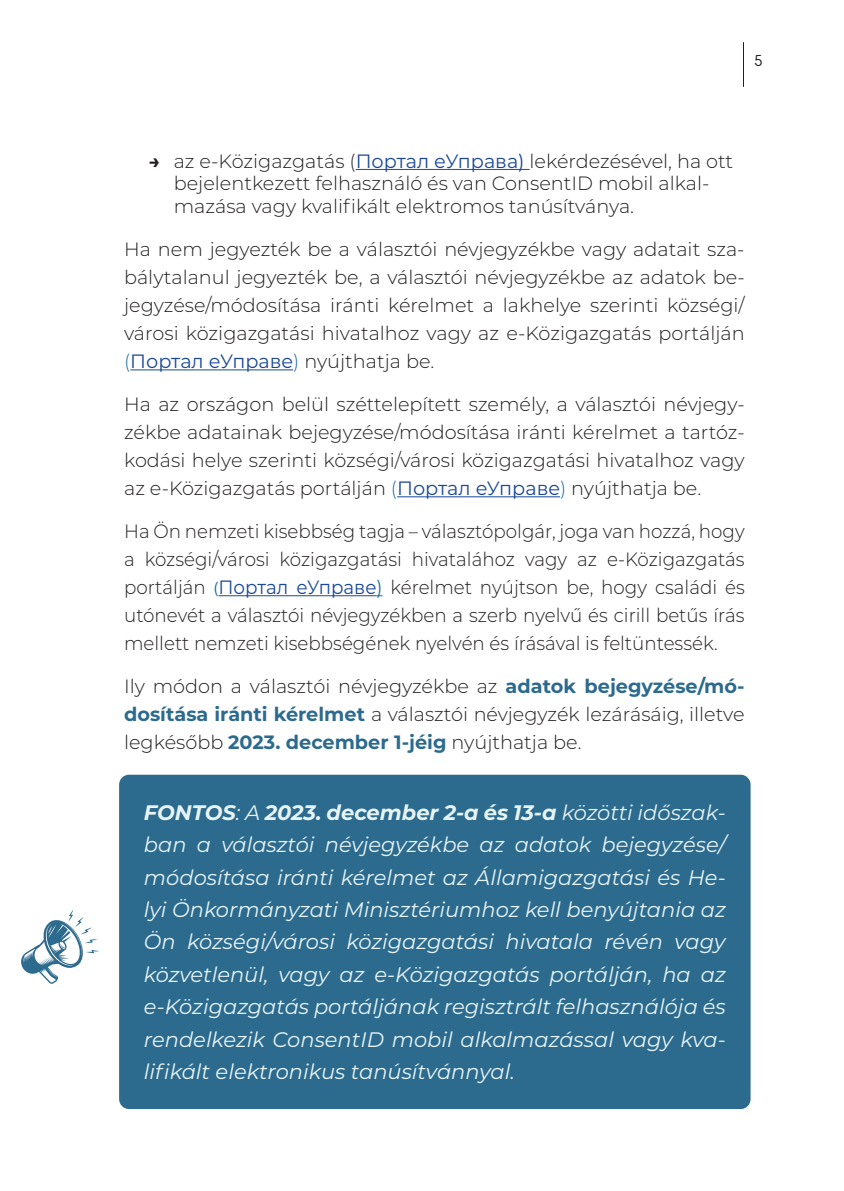
<style>
.page{position:relative;width:844px;height:1191px;background:#fff}
.page>*{position:absolute;margin:0;border:0;box-sizing:border-box;transform-origin:0 0}
.t1{font:italic 21px/32.4px "Montserrat";color:#e6f4f4;text-align:justify}
.t2{font:300 19.25px/28px "Montserrat";color:#231f20;text-align:justify}
.t3{font:300 19.25px/28px "Montserrat";color:#231f20;text-align:justify;scale:.95 1}
.t4{font:15.75px "Proba Pro";color:#231f20}
.s1{font-weight:700}
.s2{font-weight:400;color:#1c4898}
.s3{color:#186fa0}
.s4{font-family:"Myriad Pro";font-weight:400;font-size:17.5px;color:#186fa0}
.s5{font-weight:400;color:#186fa0}
.s6{font-weight:700;color:#2c6a8e}
</style>
<div class="page">
<hr style="left:743px;top:42px;width:1px;height:45px;background:#231f20">
<hr style="left:355px;top:169px;width:174px;height:1px;background:#1c4898">
<hr style="left:130px;top:369px;width:163px;height:1px;background:#1c4898">
<hr style="left:397px;top:496px;width:163px;height:1px;background:#1c4898">
<hr style="left:218px;top:595px;width:158px;height:1px;background:#1c4898">
<div style="left:119px;top:774px;width:631px;height:335px;background:#2c6a8e;border-radius:10px"></div>
<svg style="left:21px;top:909px;width:78px;height:75px"></svg>
<p class="t4" style="left:754px;top:51px;width:10px">5</p>
<p class="t2" style="left:174px;top:149px;width:561px;line-height:22.8px;text-align:left;text-indent:-25px"><span class="s1">→</span> az e-Közigazgatás (<span class="s2">Портал еУправа)</span> lekérdezésével, ha ott bejelentkezett felhasználó és van ConsentID mobil alkal&shy;mazása vagy kvalifikált elektromos tanúsítványa.</p>
<p class="t2" style="left:124px;top:234px;width:622px">Ha nem jegyezték be a választói névjegyzékbe vagy adatait sza&shy;bálytalanul jegyezték be, a választói névjegyzékbe az adatok be&shy;jegyzése/módosítása iránti kérelmet a lakhelye szerinti községi/ városi közigazgatási hivatalhoz vagy az e-Közigazgatás portálján <span class="s3">(</span><span class="s2">Портал еУправe</span><span class="s3">)</span> nyújthatja be.</p>
<p class="t2" style="left:124px;top:389px;width:622px">Ha az országon belül széttelepített személy, a választói névjegy&shy;zékbe adatainak bejegyzése/módosítása iránti kérelmet a tartóz&shy;kodási helye szerinti községi/városi közigazgatási hivatalhoz vagy az e-Közigazgatás portálján <span class="s3">(</span><span class="s2">Портал еУправe</span><span class="s3">)</span> nyújthatja be.</p>
<p class="t3" style="left:124px;top:516px;width:654px">Ha Ön nemzeti kisebbség tagja – választópolgár, joga van hozzá, hogy a községi/városi közigazgatási hivatalához vagy az e-Közigazgatás portálján <span class="s4">(</span><span class="s2">Портал еУправe</span><span class="s5">)</span> kérelmet nyújtson be, hogy családi és utónevét a választói névjegyzékben a szerb nyelvű és cirill betűs írás mellett nemzeti kisebbségének nyelvén és írásával is feltüntessék.</p>
<p class="t2" style="left:124px;top:671px;width:622px">Ily módon a választói névjegyzékbe az <span class="s6">adatok bejegyzése/mó&shy;dosítása iránti kérelmet</span> a választói névjegyzék lezárásáig, illetve legkésőbb <span class="s6">2023. december 1-jéig</span> nyújthatja be.</p>
<p class="t1" style="left:144px;top:795px;width:583px"><span class="s1">FONTOS</span>: A <span class="s1">2023. december 2-a és 13-a</span> közötti időszak&shy;ban a választói névjegyzékbe az adatok bejegyzése/ módosítása iránti kérelmet az Államigazgatási és He&shy;lyi Önkormányzati Minisztériumhoz kell benyújtania az Ön községi/városi közigazgatási hivatala révén vagy közvetlenül, vagy az e-Közigazgatás portálján, ha az e-Közigazgatás portáljának regisztrált felhasználója és rendelkezik ConsentID mobil alkalmazással vagy kva&shy;lifikált elektronikus tanúsítvánnyal.</p>
</div>
